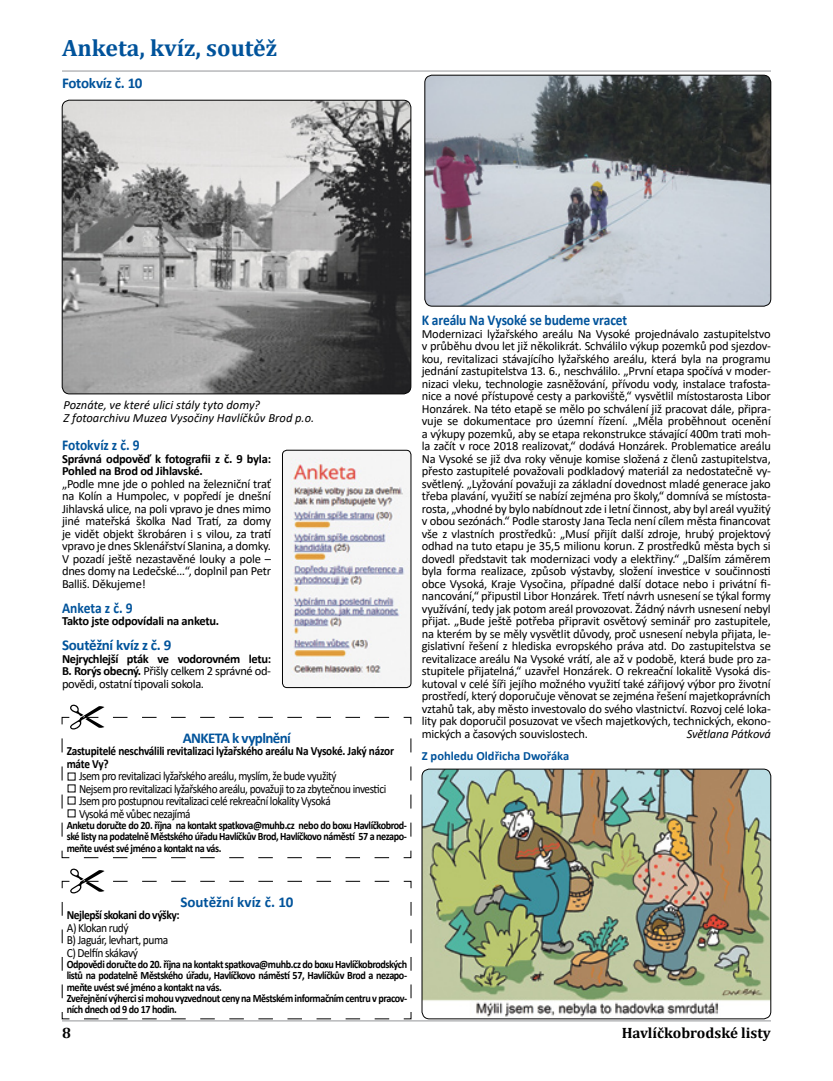
<style>
.page{position:relative;width:833px;height:1081px;background:#fff}
.page>*{position:absolute;margin:0;border:0;box-sizing:border-box;transform-origin:0 0}
.t1{font:700 23.75px "Cambria";color:#00539b}
.t2{font:700 15px "Calibri";letter-spacing:-.01em;color:#00539b;scale:.9 1}
.t3{font:700 15px "Calibri";letter-spacing:-.01em;color:#00539b}
.t4{font:700 15px "Cambria";color:#000}
.t5{font:700 15px "Calibri";letter-spacing:-.04em;color:#00539b}
.t6{font:12.5px/12.5px "Calibri";letter-spacing:-.04em;color:#000;text-align:justify}
.t7{font:12.5px/12.5px "Calibri";letter-spacing:-.04em;color:#000;scale:.9 1}
.t8{font:700 12.5px/12.5px "Calibri";letter-spacing:-.02em;color:#000}
.t9{font:italic 12.5px/12.5px "Calibri";color:#000}
.t10{font:700 12.5px/12.5px "Calibri";letter-spacing:-.02em;color:#000;scale:.9 1}
.t11{font:12.5px/12.5px "Calibri";letter-spacing:-.04em;color:#000;scale:.92 1}
.t12{font:700 12.5px "Calibri";letter-spacing:-.04em;color:#000;scale:.92 1}
.t13{font:700 12.5px "Calibri";color:#00539b}
.t14{font:italic 12.5px "Calibri";letter-spacing:-.02em;color:#000}
.t15{font:700 11.25px/11.2px "Calibri";letter-spacing:-.04em;color:#000;text-align:justify;scale:.9 1}
.s1{font-weight:700}
</style>
<div class="page">
<hr style="left:62px;top:71px;width:709px;height:1px;background:#939598">
<hr style="left:62px;top:1020px;width:709px;height:1px;background:#939598">
<img style="left:62px;top:100px;width:349px;height:294px">
<div style="left:62px;top:100px;width:349px;height:294px;border:1px solid #000;border-radius:8px"></div>
<img style="left:282px;top:450px;width:129px;height:237px">
<div style="left:282px;top:450px;width:129px;height:237px;border:1px solid #000;border-radius:5px"></div>
<svg style="left:411px;top:738px;width:1px;height:98px"></svg>
<svg style="left:62px;top:717px;width:349px;height:141px"></svg>
<div style="left:68px;top:773px;width:7px;height:7px;background:#fff"></div>
<div style="left:68px;top:797px;width:7px;height:7px;background:#fff"></div>
<div style="left:68px;top:810px;width:7px;height:7px;background:#fff"></div>
<svg style="left:70px;top:704px;width:319px;height:25px"></svg>
<div style="left:68px;top:785px;width:7px;height:7px;background:#fff"></div>
<svg style="left:411px;top:902px;width:1px;height:96px"></svg>
<svg style="left:62px;top:881px;width:349px;height:138px"></svg>
<svg style="left:70px;top:868px;width:319px;height:25px"></svg>
<img style="left:422px;top:769px;width:349px;height:249px">
<div style="left:422px;top:769px;width:349px;height:250px;border:1px solid #000;border-radius:8px"></div>
<img style="left:425px;top:75px;width:346px;height:231px">
<div style="left:425px;top:75px;width:346px;height:231px;border:1px solid #000;border-radius:8px"></div>
<h1 class="t1" style="left:62px;top:31px;width:217px">Anketa, kvíz, soutěž</h1>
<p class="t3" style="left:62px;top:72px;width:82px">Fotokvíz č. 10</p>
<p class="t9" style="left:64px;top:398px;width:252px">Poznáte, ve které ulici stály tyto domy?<br>Z fotoarchivu Muzea Vysočiny Havlíčkův Brod p.o.</p>
<p class="t2" style="left:62px;top:434px;width:88px">Fotokvíz z č. 9</p>
<p class="t8" style="left:62px;top:453px;width:211px">Správná odpověď k fotografii z č. 9 byla:<br>Pohled na Brod od Jihlavské.</p>
<p class="t6" style="left:62px;top:478px;width:210px">„Podle mne jde o pohled na železniční trať na Kolín a Humpolec, v popředí je dnešní Jihlavská ulice, na poli vpravo je dnes mimo jiné mateřská školka Nad Tratí, za domy je vidět objekt škrobáren i s vilou, za tratí vpravo je dnes Sklenářství Slanina, a domky.<br>V pozadí ještě nezastavěné louky a pole – dnes domy na Ledečské…“, doplnil pan Petr Balliš. Děkujeme!</p>
<p class="t2" style="left:62px;top:597px;width:80px">Anketa z č. 9</p>
<p class="t8" style="left:62px;top:615px;width:159px">Takto jste odpovídali na anketu.</p>
<p class="t3" style="left:62px;top:634px;width:111px">Soutěžní kvíz z č. 9</p>
<p class="t6" style="left:62px;top:653px;width:211px"><span class="s1">Nejrychlejší pták ve vodorovném letu:<br>B. Rorýs obecný.</span> Přišly celkem 2 správné od&shy;povědi, ostatní tipovali sokola.</p>
<p class="t5" style="left:183px;top:727px;width:110px">ANKETA k vyplnění</p>
<p class="t10" style="left:67px;top:746px;width:365px">Zastupitelé neschválili revitalizaci lyžařského areálu Na Vysoké. Jaký názor máte Vy?</p>
<p class="t7" style="left:79px;top:770px;width:343px">Jsem pro revitalizaci lyžařského areálu, myslím, že bude využitý<br>Nejsem pro revitalizaci lyžařského areálu, považuji to za zbytečnou investici Jsem pro postupnou revitalizaci celé rekreační lokality Vysoká<br>Vysoká mě vůbec nezajímá</p>
<p class="t15" style="left:67px;top:820px;width:380px">Anketu doručte do 20. října na kontakt spatkova@muhb.cz nebo do boxu Havlíčkobrod&shy;ské listy na podatelně Městského úřadu Havlíčkův Brod, Havlíčkovo náměstí 57 a nezapo&shy;meňte uvést své jméno a kontakt na vás.</p>
<p class="t2" style="left:422px;top:309px;width:230px">K areálu Na Vysoké se budeme vracet</p>
<p class="t6" style="left:422px;top:328px;width:351px">Modernizaci lyžařského areálu Na Vysoké projednávalo zastupitelstvo v průběhu dvou let již několikrát. Schválilo výkup pozemků pod sjezdov&shy;kou, revitalizaci stávajícího lyžařského areálu, která byla na programu jednání zastupitelstva 13. 6., neschválilo. „První etapa spočívá v moder&shy;nizaci vleku, technologie zasněžování, přívodu vody, instalace trafosta&shy;nice a nové přístupové cesty a parkoviště,“ vysvětlil místostarosta Libor Honzárek. Na této etapě se mělo po schválení již pracovat dále, připra&shy;vuje se dokumentace pro územní řízení. „Měla proběhnout ocenění a výkupy pozemků, aby se etapa rekonstrukce stávající 400m trati moh&shy;la začít v roce 2018 realizovat,“ dodává Honzárek. Problematice areálu Na Vysoké se již dva roky věnuje komise složená z členů zastupitelstva, přesto zastupitelé považovali podkladový materiál za nedostatečně vy&shy;světlený. „Lyžování považuji za základní dovednost mladé generace jako třeba plavání, využití se nabízí zejména pro školy,“ domnívá se místosta&shy;rosta, „vhodné by bylo nabídnout zde i letní činnost, aby byl areál využitý v obou sezónách.“ Podle starosty Jana Tecla není cílem města financovat vše z vlastních prostředků: „Musí přijít další zdroje, hrubý projektový odhad na tuto etapu je 35,5 milionu korun. Z prostředků města bych si dovedl představit tak modernizaci vody a elektřiny.“ „Dalším záměrem byla forma realizace, způsob výstavby, složení investice v součinnosti obce Vysoká, Kraje Vysočina, případné další dotace nebo i privátní fi&shy;nancování,“ připustil Libor Honzárek. Třetí návrh usnesení se týkal formy využívání, tedy jak potom areál provozovat. Žádný návrh usnesení nebyl přijat. „Bude ještě potřeba připravit osvětový seminář pro zastupitele, na kterém by se měly vysvětlit důvody, proč usnesení nebyla přijata, le&shy;gislativní řešení z hlediska evropského práva atd. Do zastupitelstva se revitalizace areálu Na Vysoké vrátí, ale až v podobě, která bude pro za&shy;stupitele přijatelná,“ uzavřel Honzárek. O rekreační lokalitě Vysoká dis&shy;kutoval v celé šíři jejího možného využití také zářijový výbor pro životní prostředí, který doporučuje věnovat se zejména řešení majetkoprávních vztahů tak, aby město investovalo do svého vlastnictví. Rozvoj celé loka&shy;lity pak doporučil posuzovat ve všech majetkových, technických, ekono&shy;mických a časových souvislostech.</p>
<p class="t14" style="left:686px;top:725px;width:86px">Světlana Pátková</p>
<p class="t13" style="left:422px;top:746px;width:149px">Z pohledu Oldřicha Dwořáka</p>
<p class="t3" style="left:180px;top:891px;width:115px">Soutěžní kvíz č. 10</p>
<p class="t12" style="left:67px;top:906px;width:124px">Nejlepší skokani do výšky:</p>
<p class="t11" style="left:67px;top:922px;width:112px">A) Klokan rudý<br>B) Jaguár, levhart, puma<br>C) Delfín skákavý</p>
<p class="t15" style="left:67px;top:959px;width:379px;text-align:left">Odpovědi doručte do 20. října na kontakt spatkova@muhb.cz do boxu Havlíčkobrodských listů na podatelně Městského úřadu, Havlíčkovo náměstí 57, Havlíčkův Brod a nezapo&shy;meňte uvést své jméno a kontakt na vás.<br>Zveřejnění výherci si mohou vyzvednout ceny na Městském informačním centru v pracov&shy;ních dnech od 9 do 17 hodin.</p>
<p class="t4" style="left:62px;top:1022px;width:10px">8</p>
<p class="t4" style="left:621px;top:1022px;width:151px">Havlíčkobrodské listy</p>
</div>
